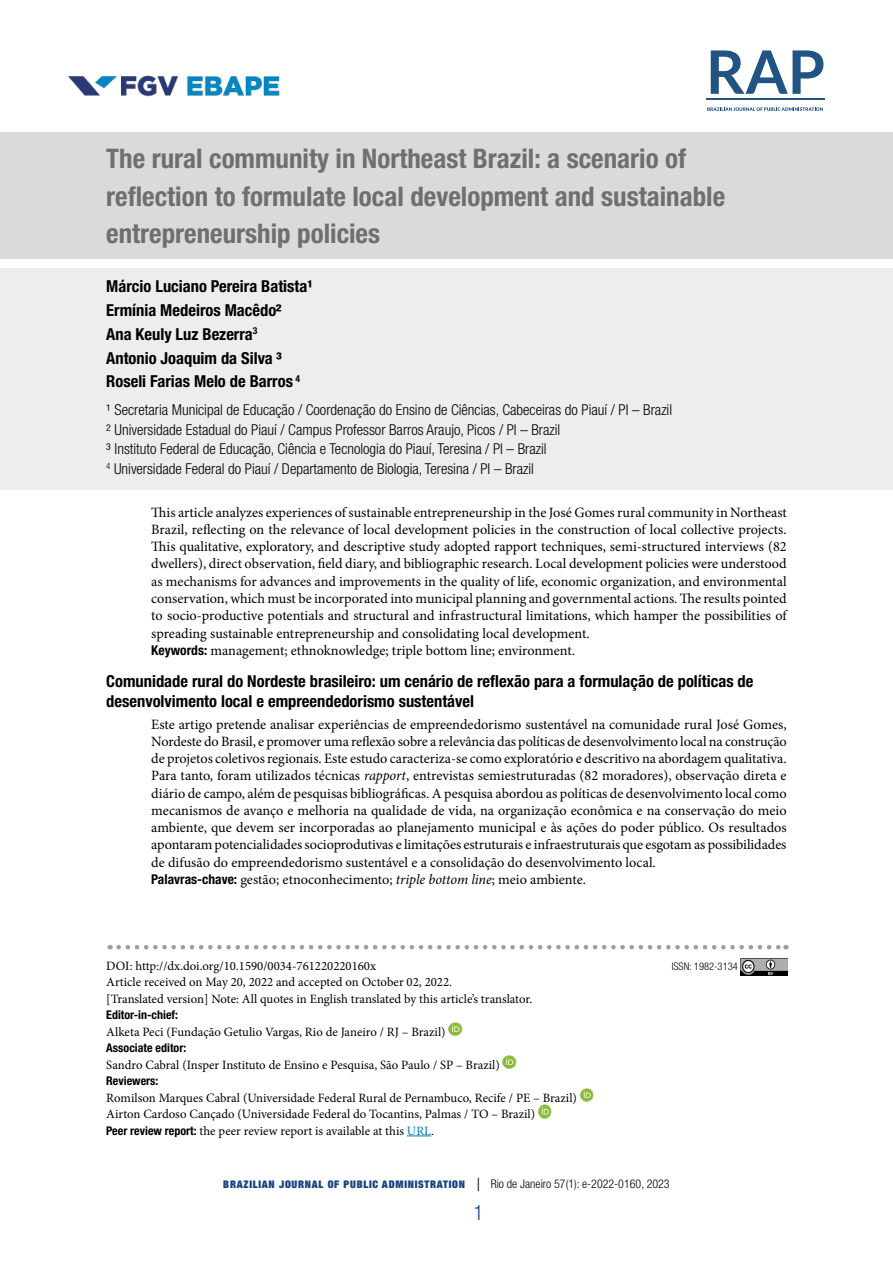
<style>
.page{position:relative;width:893px;height:1263px;background:#fff}
.page>*{position:absolute;margin:0;border:0;box-sizing:border-box;transform-origin:0 0}
.t1{font:700 condensed 27px/37.5px "Helvetica Neue LT Std";color:#706f6f}
.t2{font:300 condensed 21px "Helvetica Neue LT Std";color:#184480}
.t3{font:700 condensed 16.5px/23.7px "Helvetica Neue LT Std";color:#000}
.t4{font:300 condensed 15px/19.5px "Helvetica Neue LT Std";color:#000}
.t5{font:14.25px/17.2px "Minion Pro";color:#000}
.t6{font:12.75px/16.5px "Minion Pro";color:#000}
.t7{font:700 condensed 12px "Helvetica Neue LT Std";color:#000}
.t8{font:900 expanded 10.5px "Helvetica Neue";letter-spacing:.07em;color:#184480}
.t9{font:300 condensed 10.5px "Helvetica Neue LT Std";color:#000}
.s1{font-family:"Helvetica Neue LT Std";font-weight:700;font-stretch:condensed;font-size:13.5px}
.s2{font-style:italic}
.s3{font-family:"Helvetica Neue LT Std";font-weight:700;font-stretch:condensed;font-size:12px}
.s4{color:#007cac}
.s5{font-family:"Helvetica Neue LT Std";font-weight:300;font-stretch:condensed;font-size:18px;color:#000}
.s6{font-family:"Helvetica Neue LT Std";font-weight:300;font-stretch:condensed;font-size:12px;color:#000}
</style>
<div class="page">
<img style="left:68px;top:75px;width:212px;height:22px">
<svg style="left:707px;top:107px;width:116px;height:4px"></svg>
<hr style="left:706px;top:98px;width:119px;height:2px;background:#215383">
<svg style="left:711px;top:50px;width:112px;height:44px"></svg>
<div style="left:0;top:132px;width:892px;height:127px;background:#dadada"></div>
<div style="left:0;top:268px;width:892px;height:222px;background:#ededed"></div>
<svg style="left:119px;top:945px;width:667px;height:4px"></svg>
<img style="left:740px;top:959px;width:47px;height:16px">
<svg style="left:407px;top:1135px;width:24px;height:1px"></svg>
<img style="left:449px;top:1022px;width:13px;height:14px">
<img style="left:503px;top:1055px;width:13px;height:14px">
<img style="left:580px;top:1088px;width:14px;height:14px">
<img style="left:538px;top:1104px;width:14px;height:14px">
<h1 class="t1" style="left:106px;top:139px;width:620px">The rural community in Northeast Brazil: a scenario of reflection to formulate local development and sustainable entrepreneurship policies</h1>
<p class="t3" style="left:106px;top:274px;width:208px">Márcio Luciano Pereira Batista¹<br>Ermínia Medeiros Macêdo²<br>Ana Keuly Luz Bezerra<sup>3<br></sup>Antonio Joaquim da Silva ³<br>Roseli Farias Melo de Barros <sup>4</sup></p>
<p class="t4" style="left:106px;top:400px;width:567px">¹ Secretaria Municipal de Educação / Coordenação do Ensino de Ciências, Cabeceiras do Piauí / PI – Brazil ² Universidade Estadual do Piauí / Campus Professor Barros Araujo, Picos / PI – Brazil<br>³ Instituto Federal de Educação, Ciência e Tecnologia do Piauí, Teresina / PI – Brazil<br><sup>4</sup> Universidade Federal do Piauí / Departamento de Biologia, Teresina / PI – Brazil</p>
<p class="t5" style="left:151px;top:504px;width:637px">This article analyzes experiences of sustainable entrepreneurship in the José Gomes rural community in Northeast Brazil, reflecting on the relevance of local development policies in the construction of local collective projects.<br>This qualitative, exploratory, and descriptive study adopted rapport techniques, semi-structured interviews (82 dwellers), direct observation, field diary, and bibliographic research. Local development policies were understood as mechanisms for advances and improvements in the quality of life, economic organization, and environmental conservation, which must be incorporated into municipal planning and governmental actions. The results pointed to socio-productive potentials and structural and infrastructural limitations, which hamper the possibilities of spreading sustainable entrepreneurship and consolidating local development.<br><span class="s1">Keywords:</span> management; ethnoknowledge; triple bottom line; environment.</p>
<p class="t3" style="left:106px;top:671px;width:649px;line-height:19.8px">Comunidade rural do Nordeste brasileiro: um cenário de reflexão para a formulação de políticas de desenvolvimento local e empreendedorismo sustentável</p>
<p class="t5" style="left:151px;top:715px;width:637px">Este artigo pretende analisar experiências de empreendedorismo sustentável na comunidade rural José Gomes, Nordeste do Brasil, e promover uma reflexão sobre a relevância das políticas de desenvolvimento local na construção de projetos coletivos regionais. Este estudo caracteriza-se como exploratório e descritivo na abordagem qualitativa.<br>Para tanto, foram utilizados técnicas <span class="s2">rapport</span>, entrevistas semiestruturadas (82 moradores), observação direta e diário de campo, além de pesquisas bibliográficas. A pesquisa abordou as políticas de desenvolvimento local como mecanismos de avanço e melhoria na qualidade de vida, na organização econômica e na conservação do meio ambiente, que devem ser incorporadas ao planejamento municipal e às ações do poder público. Os resultados apontaram potencialidades socioprodutivas e limitações estruturais e infraestruturais que esgotam as possibilidades de difusão do empreendedorismo sustentável e a consolidação do desenvolvimento local.<br><span class="s1">Palavras-chave:</span> gestão; etnoconhecimento; <span class="s2">triple bottom line</span>; meio ambiente.</p>
<p class="t6" style="left:106px;top:957px;width:427px">DOI: http://dx.doi.org/10.1590/0034-761220220160x<br>Article received on May 20, 2022 and accepted on October 02, 2022.<br>[Translated version] Note: All quotes in English translated by this article’s translator.</p>
<p class="t7" style="left:106px;top:1007px;width:73px">Editor-in-chief:</p>
<p class="t6" style="left:106px;top:1023px;width:341px">Alketa Peci (Fundação Getulio Vargas, Rio de Janeiro / RJ – Brazil)</p>
<p class="t7" style="left:106px;top:1040px;width:81px">Associate editor:</p>
<p class="t6" style="left:106px;top:1056px;width:395px">Sandro Cabral (Insper Instituto de Ensino e Pesquisa, São Paulo / SP – Brazil)</p>
<p class="t7" style="left:106px;top:1073px;width:54px">Reviewers:</p>
<p class="t6" style="left:106px;top:1089px;width:472px">Romilson Marques Cabral (Universidade Federal Rural de Pernambuco, Recife / PE – Brazil)<br>Airton Cardoso Cançado (Universidade Federal do Tocantins, Palmas / TO – Brazil)<br><span class="s3">Peer review report:</span> the peer review report is available at this <span class="s4">URL</span>.</p>
<p class="t9" style="left:672px;top:960px;width:68px">ISSN: 1982-3134</p>
<p class="t8" style="left:223px;top:1177px;width:448px">BRAZILIAN JOURNAL OF PUBLIC ADMINISTRATION <span class="s5">|</span> <span class="s6">Rio de Janeiro 57(1): e-2022-0160, 2023</span></p>
<h2 class="t2" style="left:473px;top:1200px;width:12px">1</h2>
</div>
